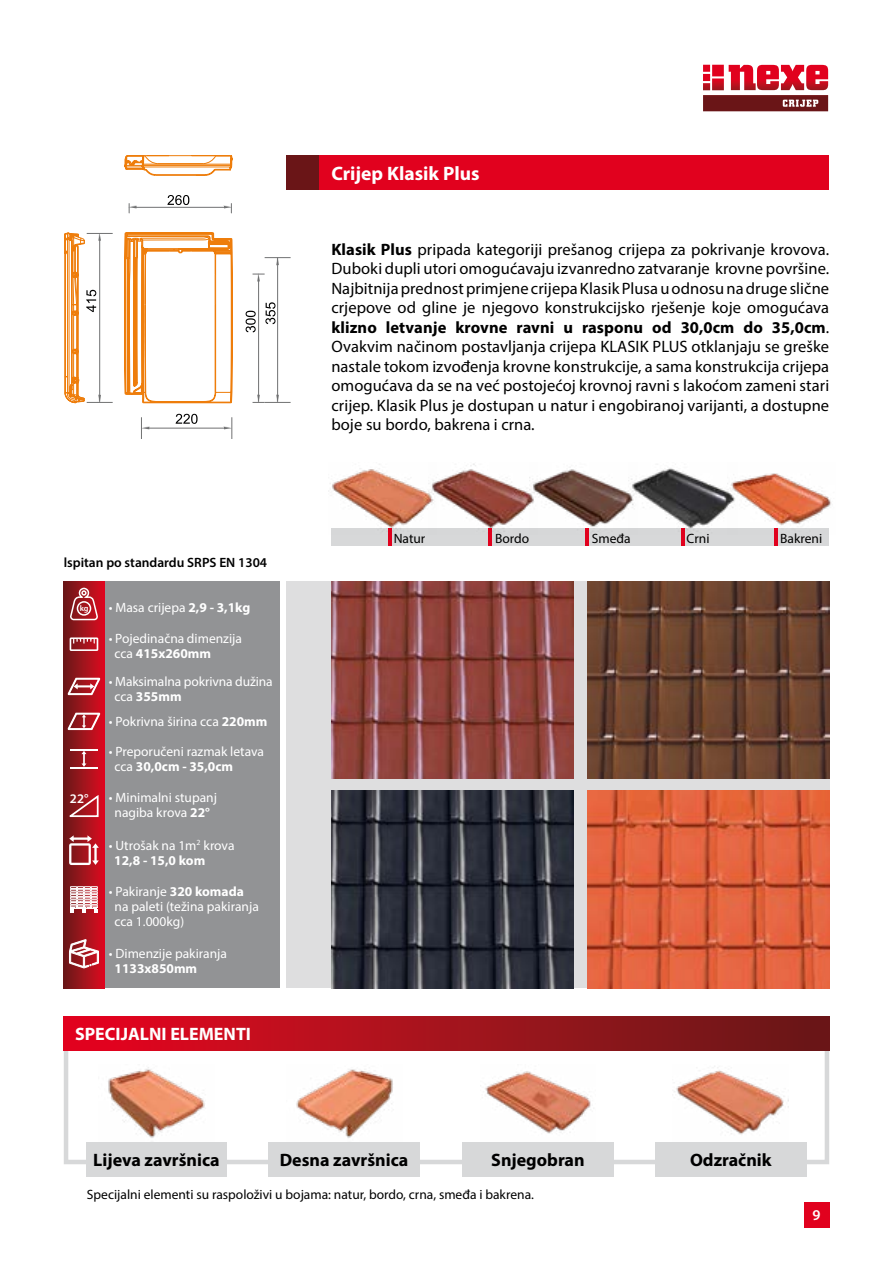
<style>
.page{position:relative;width:893px;height:1263px;background:#fff}
.page>*{position:absolute;margin:0;border:0;box-sizing:border-box;transform-origin:0 0}
.t1{font:700 19.5px "Myriad Pro";color:#fff}
.t2{font:700 18px "Myriad Pro";color:#000}
.t3{font:700 18px "Myriad Pro";color:#fff}
.t4{font:16.5px/19.5px "Myriad Pro";letter-spacing:.005em;color:#000;text-align:justify}
.t5{font:600 15px "Myriad Pro";color:#fff}
.t6{font:13.5px/15px "Myriad Pro";color:#fff}
.t7{font:13.5px "Myriad Pro";color:#000}
.t8{font:600 13.5px "Myriad Pro";color:#000}
.t9{font:700 13.5px "Myriad Pro";color:#fff}
.t10{font:600 13.2px "Myriad Pro";color:#fff}
.t11{font:600 8.25px "Myriad Pro";color:#fff}
.s1{font-weight:700}
</style>
<div class="page">
<div style="left:286px;top:155px;width:33px;height:34px;background:#6a1517"></div>
<div style="left:319px;top:155px;width:510px;height:34px;background:#e1011e"></div>
<div style="left:64px;top:582px;width:215px;height:406px;background:#929395"></div>
<div style="left:64px;top:582px;width:40px;height:406px;background:linear-gradient(to right,#681a18,#d80c20)"></div>
<svg style="left:70px;top:587px;width:29px;height:34px"></svg>
<hr style="left:70px;top:749px;width:28px;height:2px;background:#fff">
<hr style="left:70px;top:767px;width:28px;height:2px;background:#fff">
<svg style="left:82px;top:751px;width:4px;height:16px"></svg>
<svg style="left:67px;top:676px;width:33px;height:22px"></svg>
<svg style="left:70px;top:637px;width:28px;height:14px"></svg>
<svg style="left:69px;top:795px;width:30px;height:23px"></svg>
<svg style="left:69px;top:835px;width:30px;height:30px"></svg>
<svg style="left:69px;top:939px;width:30px;height:29px"></svg>
<svg style="left:70px;top:886px;width:28px;height:27px"></svg>
<svg style="left:67px;top:711px;width:33px;height:22px"></svg>
<div style="left:804px;top:1202px;width:25px;height:26px;background:#e1011e"></div>
<svg style="left:176px;top:414px;width:22px;height:10px"></svg>
<svg style="left:265px;top:302px;width:10px;height:22px"></svg>
<svg style="left:246px;top:311px;width:10px;height:21px"></svg>
<div style="left:64px;top:1016px;width:765px;height:34px;background:linear-gradient(to right,#e60720,#651b18)"></div>
<div style="left:86px;top:1143px;width:141px;height:34px;background:#d7d8d9"></div>
<img style="left:108px;top:1067px;width:97px;height:71px">
<div style="left:268px;top:1143px;width:152px;height:34px;background:#d7d8d9"></div>
<img style="left:296px;top:1069px;width:97px;height:69px">
<div style="left:462px;top:1143px;width:152px;height:34px;background:#d7d8d9"></div>
<img style="left:485px;top:1071px;width:106px;height:63px">
<div style="left:655px;top:1143px;width:151px;height:34px;background:#d7d8d9"></div>
<img style="left:674px;top:1066px;width:115px;height:69px">
<svg style="left:703px;top:65px;width:125px;height:46px"></svg>
<hr style="left:277px;top:258px;width:1px;height:144px;background:#707172">
<hr style="left:258px;top:279px;width:1px;height:123px;background:#707172">
<svg style="left:264px;top:257px;width:27px;height:8px"></svg>
<svg style="left:64px;top:155px;width:169px;height:248px"></svg>
<svg style="left:141px;top:417px;width:8px;height:22px"></svg>
<svg style="left:224px;top:417px;width:9px;height:22px"></svg>
<hr style="left:149px;top:428px;width:75px;height:1px;background:#707172">
<svg style="left:253px;top:395px;width:38px;height:8px"></svg>
<svg style="left:253px;top:274px;width:12px;height:7px"></svg>
<div style="left:286px;top:582px;width:543px;height:406px;background:#dededf"></div>
<img style="left:332px;top:582px;width:241px;height:197px">
<img style="left:332px;top:791px;width:241px;height:197px">
<img style="left:588px;top:791px;width:241px;height:197px">
<img style="left:588px;top:582px;width:241px;height:197px">
<div style="left:332px;top:529px;width:497px;height:17px;background:#d7d8d9"></div>
<hr style="left:388px;top:529px;width:3px;height:17px;background:#e1011e">
<hr style="left:488px;top:529px;width:4px;height:17px;background:#e1011e">
<hr style="left:586px;top:529px;width:3px;height:17px;background:#e1011e">
<hr style="left:681px;top:529px;width:3px;height:17px;background:#e1011e">
<hr style="left:775px;top:529px;width:3px;height:17px;background:#e1011e">
<img style="left:328px;top:464px;width:101px;height:70px">
<img style="left:429px;top:463px;width:100px;height:69px">
<img style="left:529px;top:469px;width:100px;height:65px">
<img style="left:629px;top:468px;width:98px;height:66px">
<img style="left:727px;top:473px;width:104px;height:61px">
<p class="t1" style="left:331px;top:161px;width:150px">Crijep Klasik Plus</p>
<p class="t4" style="left:331px;top:239px;width:499px"><span class="s1">Klasik Plus</span> pripada kategoriji prešanog crijepa za pokrivanje krovova.<br>Duboki dupli utori omogućavaju izvanredno zatvaranje krovne površine.<br>Najbitnija prednost primjene crijepa Klasik Plusa u odnosu na druge slične crjepove od gline je njegovo konstrukcijsko rješenje koje omogućava <span class="s1">klizno letvanje krovne ravni u rasponu od 30,0cm do 35,0cm</span>.<br>Ovakvim načinom postavljanja crijepa KLASIK PLUS otklanjaju se greške nastale tokom izvođenja krovne konstrukcije, a sama konstrukcija crijepa omogućava da se na već postojećoj krovnoj ravni s lakoćom zameni stari crijep. Klasik Plus je dostupan u natur i engobiranoj varijanti, a dostupne boje su bordo, bakrena i crna.</p>
<p class="t8" style="left:64px;top:554px;width:205px">lspitan po standardu SRPS EN 1304</p>
<p class="t11" style="left:80px;top:603px;width:10px">kg</p>
<p class="t6" style="left:109px;top:599px;width:143px">• Masa crijepa <span class="s1">2,9 - 3,1kg</span></p>
<p class="t6" style="left:115px;top:631px;width:129px;text-indent:-6px">• Pojedinačna dimenzija cca <span class="s1">415x260mm</span></p>
<p class="t6" style="left:115px;top:674px;width:160px;text-indent:-6px">• Maksimalna pokrivna dužina cca <span class="s1">355mm</span></p>
<p class="t6" style="left:109px;top:714px;width:160px">• Pokrivna širina cca <span class="s1">220mm</span></p>
<p class="t6" style="left:115px;top:744px;width:151px;text-indent:-6px">• Preporučeni razmak letava cca <span class="s1">30,0cm - 35,0cm</span></p>
<p class="t6" style="left:109px;top:790px;width:110px;text-align:center">• Minimalni stupanj nagiba krova <span class="s1">22°</span></p>
<p class="t6" style="left:114px;top:837px;width:122px;text-indent:-5px">• Utrošak na 1m<sup>2</sup> krova<br><span class="s1">12,8 - 15,0 kom</span></p>
<p class="t10" style="left:70px;top:790px;width:20px">22°</p>
<p class="t6" style="left:115px;top:884px;width:146px;text-indent:-6px">• Pakiranje <span class="s1">320 komada </span>na paleti (težina pakiranja cca 1.000kg)</p>
<p class="t6" style="left:109px;top:945px;width:120px">• Dimenzije pakiranja</p>
<p class="t9" style="left:115px;top:959px;width:84px">1133x850mm</p>
<p class="t3" style="left:75px;top:1022px;width:177px">SPECIJALNI ELEMENTI</p>
<p class="t7" style="left:394px;top:530px;width:33px">Natur</p>
<p class="t7" style="left:495px;top:530px;width:36px">Bordo</p>
<p class="t7" style="left:592px;top:530px;width:40px">Smeđa</p>
<p class="t7" style="left:687px;top:530px;width:24px">Crni</p>
<p class="t7" style="left:780px;top:530px;width:44px">Bakreni</p>
<p class="t2" style="left:93px;top:1148px;width:128px">Lijeva završnica</p>
<p class="t2" style="left:280px;top:1148px;width:130px">Desna završnica</p>
<p class="t2" style="left:491px;top:1148px;width:95px">Snjegobran</p>
<p class="t2" style="left:690px;top:1148px;width:83px">Odzračnik</p>
<p class="t7" style="left:87px;top:1186px;width:449px">Specijalni elementi su raspoloživi u bojama: natur, bordo, crna, smeđa i bakrena.</p>
<p class="t5" style="left:813px;top:1205px;width:10px">9</p>
</div>
